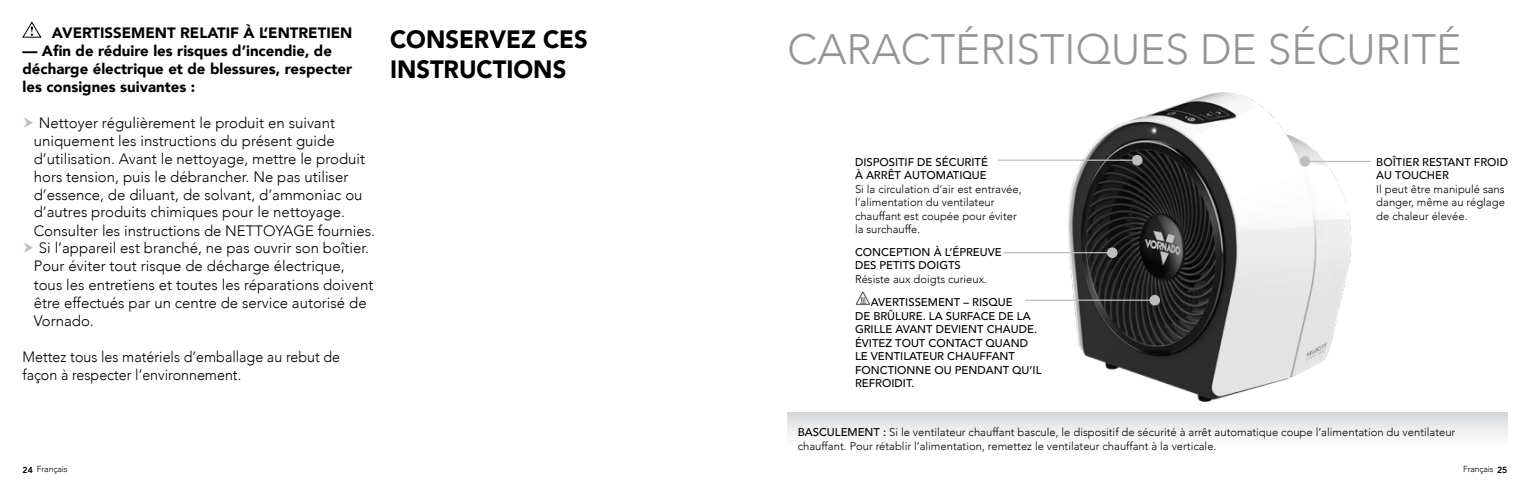
<style>
.page{position:relative;width:1530px;height:495px;background:#fff}
.page>*{position:absolute;margin:0;border:0;box-sizing:border-box;transform-origin:0 0}
.t1{font:300 42.5px "Avenir";color:#939598}
.t2{font:900 25px/30px "Avenir";color:#000;scale:.95 1}
.t3{font:300 15px "Avenir";color:#000}
.t4{font:900 15px/18px "Avenir";color:#000}
.t5{font:300 15px/18px "Avenir";color:#000;scale:.95 1}
.t6{font:300 11.25px/13.5px "Avenir";color:#000}
.t7{font:500 11.25px/13.5px "Avenir";color:#000}
.t8{font:300 8.75px "Avenir";letter-spacing:-.02em;color:#000}
.s1{font-weight:500}
.s2{font-weight:800}
</style>
<div class="page">
<svg style="left:22px;top:21px;width:20px;height:17px"></svg>
<div style="left:788px;top:412px;width:720px;height:38px;background:linear-gradient(to bottom,#d7d8d9,#fff)"></div>
<img style="left:998px;top:92px;width:420px;height:358px">
<img style="left:855px;top:291px;width:15px;height:15px">
<div style="left:1300px;top:156px;width:10px;height:11px;background:#bcbec0;border-radius:50%"></div>
<hr style="left:1310px;top:161px;width:61px;height:1px;background:#bcbec0">
<div style="left:1132px;top:155px;width:11px;height:11px;background:#bcbec0;border-radius:50%"></div>
<hr style="left:998px;top:160px;width:134px;height:1px;background:#bcbec0">
<div style="left:1107px;top:247px;width:11px;height:11px;background:#bcbec0;border-radius:50%"></div>
<hr style="left:1004px;top:252px;width:103px;height:1px;background:#bcbec0">
<div style="left:1149px;top:295px;width:11px;height:11px;background:#bcbec0;border-radius:50%"></div>
<hr style="left:1026px;top:300px;width:124px;height:1px;background:#bcbec0">
<p class="t4" style="left:52px;top:23px;width:302px">AVERTISSEMENT RELATIF À L’ENTRETIEN</p>
<p class="t4" style="left:23px;top:41px;width:331px">— Afin de réduire les risques d’incendie, de décharge électrique et de blessures, respecter les consignes suivantes :</p>
<p class="t3" style="left:39px;top:113px;width:298px">Nettoyer régulièrement le produit en suivant</p>
<p class="t3" style="left:34px;top:131px;width:302px">uniquement les instructions du présent guide</p>
<p class="t3" style="left:34px;top:149px;width:333px">d’utilisation. Avant le nettoyage, mettre le produit</p>
<p class="t3" style="left:34px;top:167px;width:316px">hors tension, puis le débrancher. Ne pas utiliser</p>
<p class="t3" style="left:34px;top:185px;width:330px">d’essence, de diluant, de solvant, d’ammoniac ou</p>
<p class="t3" style="left:34px;top:203px;width:313px">d’autres produits chimiques pour le nettoyage.</p>
<p class="t3" style="left:34px;top:221px;width:343px">Consulter les instructions de NETTOYAGE fournies.</p>
<p class="t3" style="left:39px;top:239px;width:332px">Si l’appareil est branché, ne pas ouvrir son boîtier.</p>
<p class="t3" style="left:34px;top:257px;width:312px">Pour éviter tout risque de décharge électrique,</p>
<p class="t3" style="left:34px;top:275px;width:341px">tous les entretiens et toutes les réparations doivent</p>
<p class="t3" style="left:34px;top:293px;width:334px">être effectués par un centre de service autorisé de</p>
<p class="t3" style="left:34px;top:311px;width:62px">Vornado.</p>
<p class="t5" style="left:22px;top:347px;width:336px">Mettez tous les matériels d’emballage au rebut de façon à respecter l’environnement.</p>
<h2 class="t2" style="left:390px;top:23px;width:210px">CONSERVEZ CES<br>INSTRUCTIONS</h2>
<h1 class="t1" style="left:787px;top:24px;width:676px">CARACTÉRISTIQUES DE SÉCURITÉ</h1>
<p class="t7" style="left:855px;top:155px;width:134px">DISPOSITIF DE SÉCURITÉ<br>À ARRÊT AUTOMATIQUE</p>
<p class="t6" style="left:855px;top:182px;width:168px">Si la circulation d’air est entravée, l’alimentation du ventilateur chauffant est coupée pour éviter la surchauffe.</p>
<p class="t7" style="left:855px;top:244px;width:148px">CONCEPTION À L’ÉPREUVE<br>DES PETITS DOIGTS</p>
<p class="t6" style="left:855px;top:272px;width:134px">Résiste aux doigts curieux.</p>
<p class="t7" style="left:855px;top:295px;width:188px;text-indent:16px">AVERTISSEMENT – RISQUE<br>DE BRÛLURE. LA SURFACE DE LA<br>GRILLE AVANT DEVIENT CHAUDE.<br>ÉVITEZ TOUT CONTACT QUAND<br>LE VENTILATEUR CHAUFFANT<br>FONCTIONNE OU PENDANT QU’IL<br>REFROIDIT.</p>
<p class="t7" style="left:1376px;top:155px;width:133px">BOÎTIER RESTANT FROID<br>AU TOUCHER</p>
<p class="t6" style="left:1376px;top:182px;width:130px;text-align:justify">Il peut être manipulé sans danger, même au réglage de chaleur élevée.</p>
<p class="t6" style="left:798px;top:426px;width:659px"><span class="s1">BASCULEMENT :</span> Si le ventilateur chauffant bascule, le dispositif de sécurité à arrêt automatique coupe l’alimentation du ventilateur chauffant. Pour rétablir l’alimentation, remettez le ventilateur chauffant à la verticale.</p>
<p class="t8" style="left:22px;top:464px;width:46px"><span class="s2">24</span> Français</p>
<p class="t8" style="left:1463px;top:464px;width:46px">Français <span class="s2">25</span></p>
</div>
